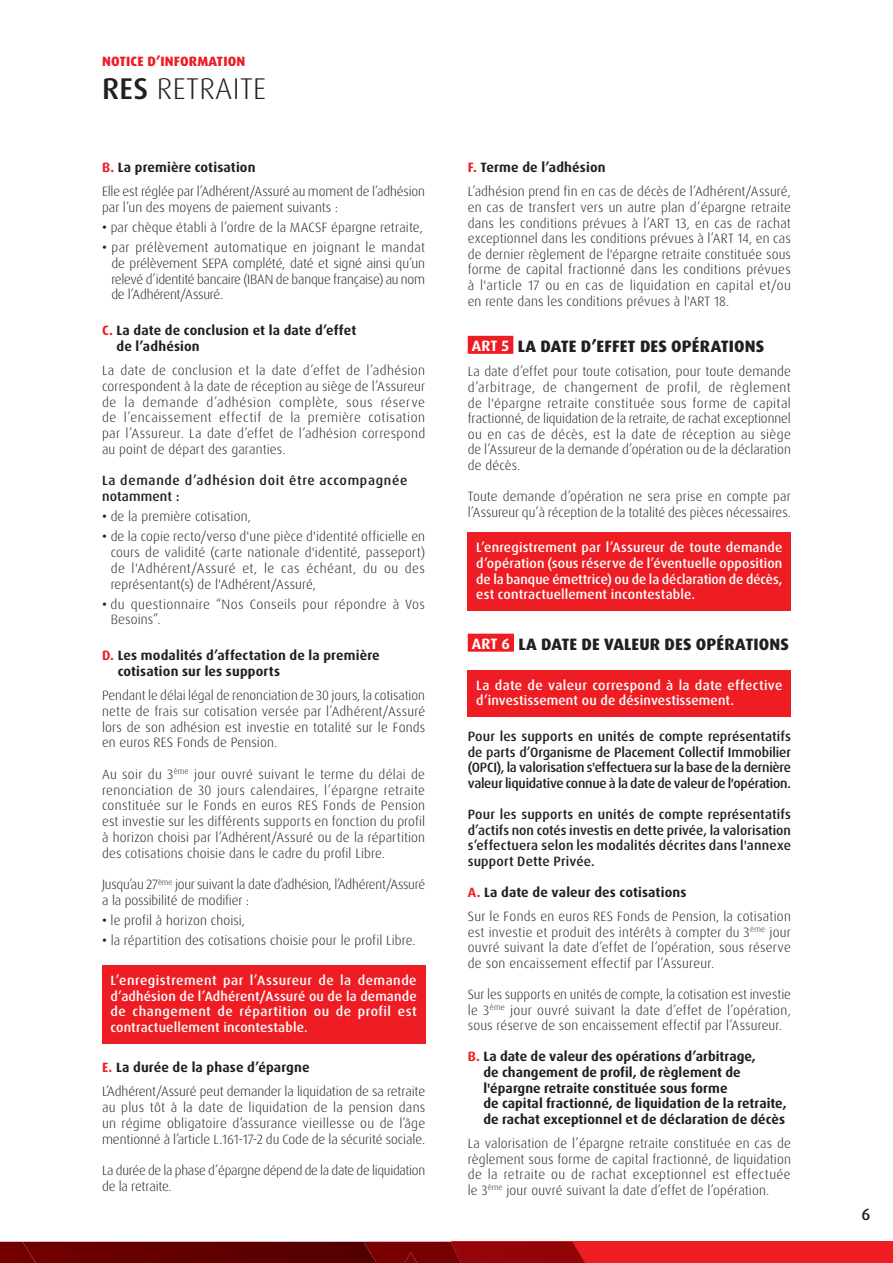
<style>
.page{position:relative;width:893px;height:1263px;background:#fff}
.page>*{position:absolute;margin:0;border:0;box-sizing:border-box;transform-origin:0 0}
.t1{font:300 30px "Dax OT";letter-spacing:.01em;color:#231f20}
.t2{font:800 16.5px "Dax OT";letter-spacing:.005em;color:#231f20}
.t3{font:500 16.5px "Dax OT";color:#231f20}
.t4{font:300 13.5px/15.8px "Dax OT";letter-spacing:.005em;color:#231f20;text-align:justify}
.t5{font:500 13.5px/15.6px "Dax OT";letter-spacing:.01em;color:#fff;text-align:justify}
.t6{font:500 13.5px/15.6px "Dax OT";letter-spacing:.01em;color:#231f20;text-align:justify}
.t7{font:700 13.5px/15.6px "Dax OT";letter-spacing:.005em;color:#231f20}
.t8{font:300 13.5px/15.8px "Dax OT";letter-spacing:-.02em;color:#231f20}
.t9{font:300 13.5px/15.8px "Dax OT";letter-spacing:.025em;color:#231f20}
.t10{font:500 13.5px/15.8px "Dax OT";letter-spacing:.05em;color:#231f20}
.t11{font:800 13.5px "Dax OT";letter-spacing:.01em;color:#ee1d23}
.s1{font-weight:500}
.s2{font-weight:700;color:#ee1d23}
.s3{font-weight:700}
.s4{color:#ee1d23}
.s5{font-weight:700;font-size:15px;color:#fff}
</style>
<div class="page">
<svg style="left:121px;top:1242px;width:772px;height:21px;background:#a30c0f"></svg>
<div style="left:36px;top:1242px;width:85px;height:21px;background:#6c0000"></div>
<img style="left:0;top:1242px;width:36px;height:21px">
<div style="left:102px;top:965px;width:323px;height:78px;background:#ee1d23"></div>
<div style="left:468px;top:336px;width:45px;height:18px;background:#ee1d23"></div>
<div style="left:468px;top:532px;width:323px;height:78px;background:#ee1d23"></div>
<div style="left:468px;top:634px;width:46px;height:18px;background:#ee1d23"></div>
<div style="left:468px;top:670px;width:323px;height:47px;background:#ee1d23"></div>
<p class="t11" style="left:102px;top:52px;width:145px">NOTICE D’INFORMATION</p>
<h1 class="t1" style="left:102px;top:70px;width:165px"><span class="s1">RES</span> RETRAITE</h1>
<p class="t4" style="left:102px;top:155px;width:325px;line-height:24.3px"><span class="s2">B.</span> <span class="s3">La première cotisation<br></span>Elle est réglée par l’Adhérent/Assuré au moment de l’adhésion</p>
<p class="t4" style="left:102px;top:200px;width:238px">par l’un des moyens de paiement suivants :</p>
<p class="t4" style="left:102px;top:220px;width:322px"><span class="s1">•</span> par chèque établi à l’ordre de la MACSF épargne retraite,</p>
<p class="t4" style="left:111px;top:240px;width:315px;text-indent:-9px"><span class="s1">•</span> par prélèvement automatique en joignant le mandat de prélèvement SEPA complété, daté et signé ainsi qu’un relevé d’identité bancaire (IBAN de banque française) au nom de l’Adhérent/Assuré.</p>
<p class="t7" style="left:116px;top:323px;width:241px;text-indent:-14px"><span class="s4">C.</span> La date de conclusion et la date d’effet de l’adhésion</p>
<p class="t4" style="left:102px;top:363px;width:325px">La date de conclusion et la date d’effet de l’adhésion correspondent à la date de réception au siège de l’Assureur de la demande d’adhésion complète, sous réserve de l’encaissement effectif de la première cotisation par l’Assureur. La date d’effet de l’adhésion correspond au point de départ des garanties.</p>
<p class="t10" style="left:102px;top:473px;width:307px">La demande d’adhésion doit être accompagnée notamment :</p>
<p class="t4" style="left:102px;top:509px;width:150px"><span class="s1">•</span> de la première cotisation,</p>
<p class="t4" style="left:111px;top:529px;width:316px;text-indent:-9px"><span class="s1">•</span> de la copie recto/verso d'une pièce d'identité officielle en cours de validité (carte nationale d'identité, passeport) de l'Adhérent/Assuré et, le cas échéant, du ou des représentant(s) de l'Adhérent/Assuré,</p>
<p class="t9" style="left:111px;top:596px;width:316px;text-indent:-9px"><span class="s1">•</span> du questionnaire “Nos Conseils pour répondre à Vos<br>Besoins”.</p>
<p class="t7" style="left:118px;top:648px;width:263px;text-indent:-16px"><span class="s4">D.</span> Les modalités d’affectation de la première cotisation sur les supports</p>
<p class="t4" style="left:102px;top:688px;width:325px">Pendant le délai légal de renonciation de 30 jours, la cotisation nette de frais sur cotisation versée par l’Adhérent/Assuré lors de son adhésion est investie en totalité sur le Fonds en euros RES Fonds de Pension.</p>
<p class="t4" style="left:102px;top:766px;width:325px">Au soir du 3<sup>ème</sup> jour ouvré suivant le terme du délai de renonciation de 30 jours calendaires, l’épargne retraite constituée sur le Fonds en euros RES Fonds de Pension est investie sur les différents supports en fonction du profil à horizon choisi par l’Adhérent/Assuré ou de la répartition des cotisations choisie dans le cadre du profil Libre.</p>
<p class="t8" style="left:102px;top:877px;width:325px">Jusqu’au 27<sup>ème</sup> jour suivant la date d’adhésion, l’Adhérent/Assuré a la possibilité de modifier :</p>
<p class="t4" style="left:102px;top:912px;width:144px"><span class="s1">•</span> le profil à horizon choisi,</p>
<p class="t4" style="left:102px;top:932px;width:315px"><span class="s1">•</span> la répartition des cotisations choisie pour le profil Libre.</p>
<p class="t5" style="left:111px;top:972px;width:308px">L’enregistrement par l’Assureur de la demande d’adhésion de l’Adhérent/Assuré ou de la demande de changement de répartition ou de profil est contractuellement incontestable.</p>
<p class="t4" style="left:102px;top:1055px;width:325px;line-height:24.3px"><span class="s2">E.</span> <span class="s3">La durée de la phase d’épargne<br></span>L’Adhérent/Assuré peut demander la liquidation de sa retraite</p>
<p class="t4" style="left:102px;top:1100px;width:325px">au plus tôt à la date de liquidation de la pension dans un régime obligatoire d’assurance vieillesse ou de l’âge mentionné à l’article L.161-17-2 du Code de la sécurité sociale.</p>
<p class="t8" style="left:102px;top:1163px;width:325px">La durée de la phase d’épargne dépend de la date de liquidation de la retraite.</p>
<p class="t4" style="left:468px;top:156px;width:325px;line-height:24.2px"><span class="s2">F.</span> <span class="s3">Terme de l’adhésion<br></span>L’adhésion prend fin en cas de décès de l’Adhérent/Assuré,</p>
<p class="t4" style="left:468px;top:200px;width:325px">en cas de transfert vers un autre plan d’épargne retraite dans les conditions prévues à l’ART 13, en cas de rachat exceptionnel dans les conditions prévues à l’ART 14, en cas de dernier règlement de l'épargne retraite constituée sous forme de capital fractionné dans les conditions prévues à l'article 17 ou en cas de liquidation en capital et/ou en rente dans les conditions prévues à l'ART 18.</p>
<p class="t2" style="left:472px;top:336px;width:294px"><span class="s5">ART 5</span> LA DATE D’EFFET DES OPÉRATIONS</p>
<p class="t4" style="left:468px;top:364px;width:325px">La date d’effet pour toute cotisation, pour toute demande d’arbitrage, de changement de profil, de règlement de l'épargne retraite constituée sous forme de capital fractionné, de liquidation de la retraite, de rachat exceptionnel ou en cas de décès, est la date de réception au siège de l’Assureur de la demande d’opération ou de la déclaration de décès.</p>
<p class="t4" style="left:468px;top:489px;width:325px">Toute demande d’opération ne sera prise en compte par l’Assureur qu’à réception de la totalité des pièces nécessaires.</p>
<p class="t5" style="left:476px;top:540px;width:308px">L’enregistrement par l’Assureur de toute demande d’opération (sous réserve de l’éventuelle opposition de la banque émettrice) ou de la déclaration de décès, est contractuellement incontestable.</p>
<p class="t2" style="left:472px;top:634px;width:319px"><span class="s5">ART 6</span> LA DATE DE VALEUR DES OPÉRATIONS</p>
<p class="t5" style="left:476px;top:677px;width:308px">La date de valeur correspond à la date effective d’investissement ou de désinvestissement.</p>
<p class="t6" style="left:468px;top:728px;width:325px">Pour les supports en unités de compte représentatifs de parts d’Organisme de Placement Collectif Immobilier (OPCI), la valorisation s'effectuera sur la base de la dernière valeur liquidative connue à la date de valeur de l'opération.</p>
<p class="t6" style="left:468px;top:806px;width:325px">Pour les supports en unités de compte représentatifs d’actifs non cotés investis en dette privée, la valorisation s’effectuera selon les modalités décrites dans l'annexe support Dette Privée.</p>
<p class="t4" style="left:468px;top:880px;width:325px;line-height:24.2px"><span class="s2">A.</span> <span class="s3">La date de valeur des cotisations<br></span>Sur le Fonds en euros RES Fonds de Pension, la cotisation</p>
<p class="t4" style="left:468px;top:924px;width:325px">est investie et produit des intérêts à compter du 3<sup>ème</sup> jour ouvré suivant la date d’effet de l’opération, sous réserve de son encaissement effectif par l’Assureur.</p>
<p class="t4" style="left:468px;top:987px;width:325px">Sur les supports en unités de compte, la cotisation est investie le 3<sup>ème</sup> jour ouvré suivant la date d’effet de l’opération, sous réserve de son encaissement effectif par l’Assureur.</p>
<p class="t7" style="left:483px;top:1049px;width:305px;text-indent:-16px"><span class="s4">B.</span> La date de valeur des opérations d’arbitrage,<br>de changement de profil, de règlement de l'épargne retraite constituée sous forme<br>de capital fractionné, de liquidation de la retraite, de rachat exceptionnel et de déclaration de décès</p>
<p class="t4" style="left:468px;top:1136px;width:325px">La valorisation de l’épargne retraite constituée en cas de règlement sous forme de capital fractionné, de liquidation de la retraite ou de rachat exceptionnel est effectuée le 3<sup>ème</sup> jour ouvré suivant la date d’effet de l’opération.</p>
<p class="t3" style="left:861px;top:1204px;width:10px">6</p>
</div>
